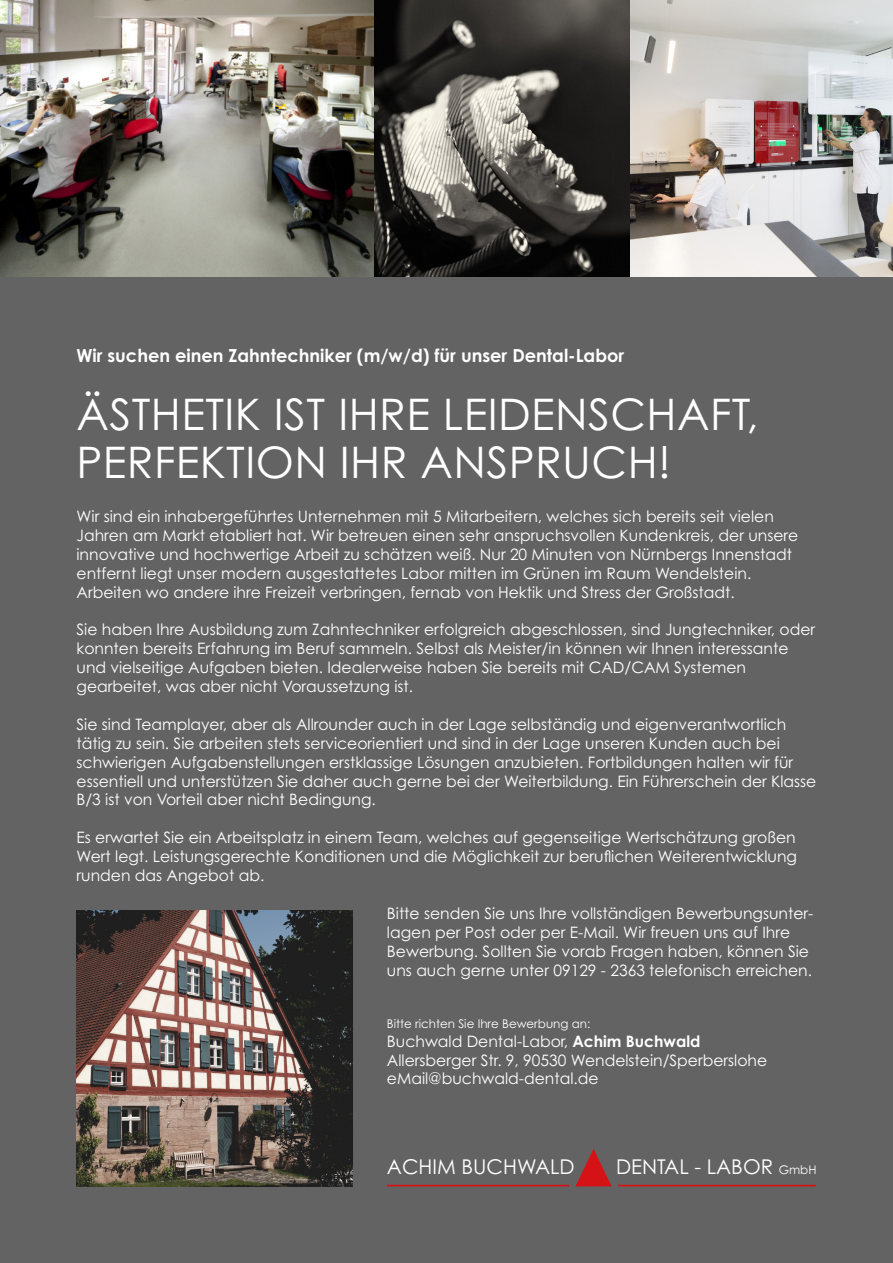
<style>
.page{position:relative;width:893px;height:1263px;background:#646363}
.page>*{position:absolute;margin:0;border:0;box-sizing:border-box;transform-origin:0 0}
.t1{font:43.5px/48px "Century Gothic Pro";letter-spacing:.01em;color:#fff}
.t2{font:20.4px "Century Gothic";color:#fff}
.t3{font:700 18px "Century Gothic Pro";color:#fff}
.t4{font:15.75px/18.9px "Century Gothic Pro";color:#fff}
.t5{font:12px "Century Gothic Pro";color:#fff}
.s1{font-weight:700}
.s2{font-size:11.85px}
</style>
<div class="page">
<svg style="left:575px;top:1149px;width:37px;height:37px"></svg>
<hr style="left:387px;top:1185px;width:182px;height:1px;background:#d51317">
<hr style="left:618px;top:1185px;width:198px;height:1px;background:#d51317">
<img style="left:77px;top:910px;width:276px;height:276px">
<img style="left:0;top:0;width:893px;height:276px">
<p class="t3" style="left:77px;top:344px;width:549px">Wir suchen einen Zahntechniker (m/w/d) für unser Dental-Labor</p>
<h1 class="t1" style="left:77px;top:389px;width:684px">ÄSTHETIK IST IHRE LEIDENSCHAFT,<br>PERFEKTION IHR ANSPRUCH!</h1>
<p class="t4" style="left:77px;top:506px;width:723px">Wir sind ein inhabergeführtes Unternehmen mit 5 Mitarbeitern, welches sich bereits seit vielen Jahren am Markt etabliert hat. Wir betreuen einen sehr anspruchsvollen Kundenkreis, der unsere innovative und hochwertige Arbeit zu schätzen weiß. Nur 20 Minuten von Nürnbergs Innenstadt entfernt liegt unser modern ausgestattetes Labor mitten im Grünen im Raum Wendelstein.<br>Arbeiten wo andere ihre Freizeit verbringen, fernab von Hektik und Stress der Großstadt.</p>
<p class="t4" style="left:77px;top:620px;width:740px">Sie haben Ihre Ausbildung zum Zahntechniker erfolgreich abgeschlossen, sind Jungtechniker, oder konnten bereits Erfahrung im Beruf sammeln. Selbst als Meister/in können wir Ihnen interessante und vielseitige Aufgaben bieten. Idealerweise haben Sie bereits mit CAD/CAM Systemen gearbeitet, was aber nicht Voraussetzung ist.</p>
<p class="t4" style="left:77px;top:714px;width:741px">Sie sind Teamplayer, aber als Allrounder auch in der Lage selbständig und eigenverantwortlich tätig zu sein. Sie arbeiten stets serviceorientiert und sind in der Lage unseren Kunden auch bei schwierigen Aufgabenstellungen erstklassige Lösungen anzubieten. Fortbildungen halten wir für essentiell und unterstützen Sie daher auch gerne bei der Weiterbildung. Ein Führerschein der Klasse B/3 ist von Vorteil aber nicht Bedingung.</p>
<p class="t4" style="left:77px;top:828px;width:722px;text-align:justify">Es erwartet Sie ein Arbeitsplatz in einem Team, welches auf gegenseitige Wertschätzung großen Wert legt. Leistungsgerechte Konditionen und die Möglichkeit zur beruflichen Weiterentwicklung runden das Angebot ab.</p>
<p class="t4" style="left:387px;top:903px;width:428px">Bitte senden Sie uns Ihre vollständigen Bewerbungsunter&shy;lagen per Post oder per E-Mail. Wir freuen uns auf Ihre Bewerbung. Sollten Sie vorab Fragen haben, können Sie uns auch gerne unter 09129 - 2363 telefonisch erreichen.</p>
<p class="t5" style="left:387px;top:1016px;width:205px">Bitte richten Sie Ihre Bewerbung an:</p>
<p class="t4" style="left:387px;top:1031px;width:382px">Buchwald Dental-Labor, <span class="s1">Achim Buchwald<br></span>Allersberger Str. 9, 90530 Wendelstein/Sperberslohe eMail@buchwald-dental.de</p>
<p class="t2" style="left:387px;top:1154px;width:189px">ACHIM BUCHWALD</p>
<p class="t2" style="left:616px;top:1154px;width:202px">DENTAL - LABOR <span class="s2">GmbH</span></p>
</div>
